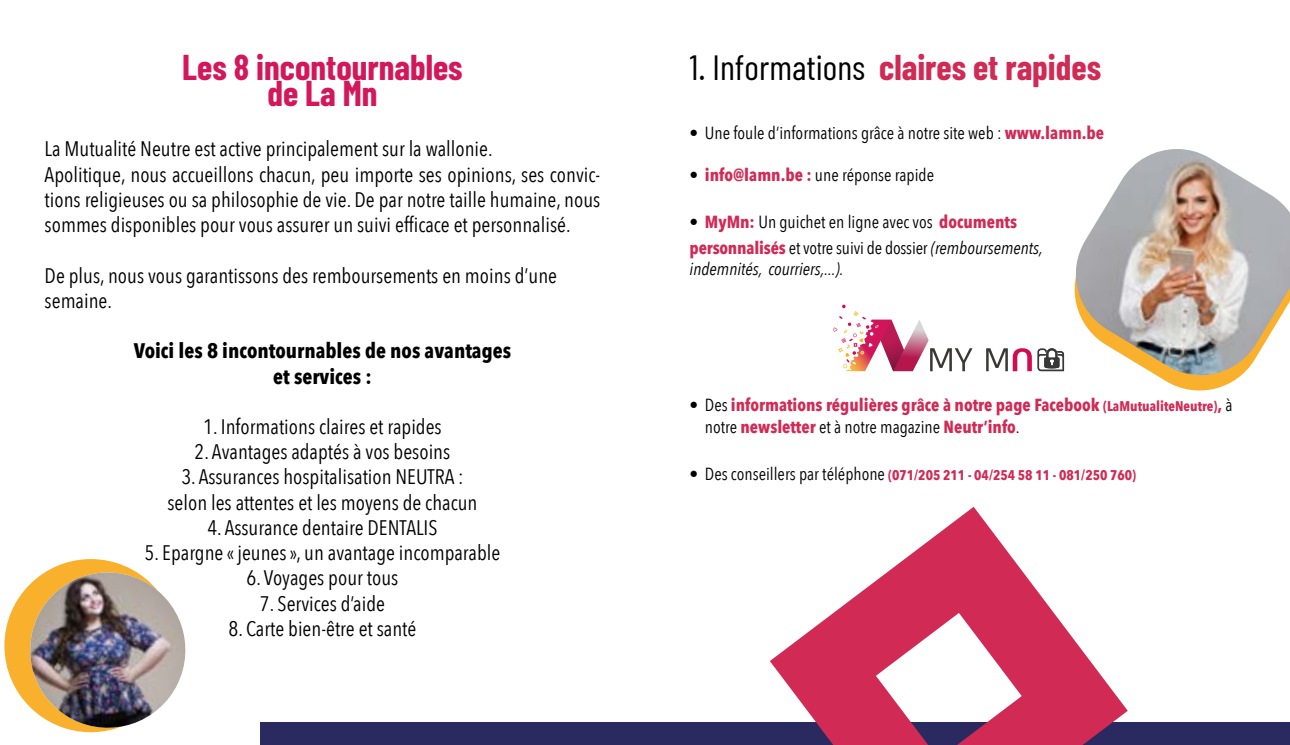
<style>
.page{position:relative;width:1290px;height:745px;background:#fff}
.page>*{position:absolute;margin:0;border:0;box-sizing:border-box;transform-origin:0 0}
.t1{font:700 35px "Barlow Condensed";color:#d02a55}
.t2{font:700 35px/26.2px "Barlow Condensed";color:#d4175b;text-align:center}
.t3{font:21px/25.2px "Avenir Next Condensed";color:#000}
.t4{font:700 21px/25.2px "Avenir Next Condensed";color:#000;text-align:center}
.t5{font:17.5px/25.9px "Avenir Next Condensed";color:#000}
.t6{font:700 17.5px/21px "Avenir Next Condensed";color:#d02a55}
.t7{font:italic 17.5px "Avenir Next Condensed";color:#000}
.t8{font:700 14px "Avenir Next Condensed";color:#d02a55}
.s1{font-weight:400;color:#000}
.s2{font-weight:700;color:#d02a55}
.s3{font-style:italic}
.s4{font-size:14px}
.s5{font-weight:400;font-size:17.5px;color:#000}
</style>
<div class="page">
<div style="left:260px;top:722px;width:1030px;height:22px;background:#2a2a61"></div>
<div style="left:4px;top:558px;width:173px;height:173px;background:#f9b02d;border-radius:50%"></div>
<img style="left:20px;top:572px;width:166px;height:161px">
<svg style="left:833px;top:304px;width:139px;height:67px"></svg>
<svg style="left:986px;top:348px;width:78px;height:23px"></svg>
<svg style="left:770px;top:507px;width:358px;height:237px"></svg>
<svg style="left:1169px;top:383px;width:61px;height:8px"></svg>
<img style="left:1074px;top:149px;width:216px;height:234px">
<h1 class="t2" style="left:182px;top:53px;width:282px">Les 8 incontournables de La Mn</h1>
<p class="t3" style="left:45px;top:136px;width:557px">La Mutualité Neutre est active principalement sur la wallonie.<br>Apolitique, nous accueillons chacun, peu importe ses opinions, ses convic&shy;tions religieuses ou sa philosophie de vie. De par notre taille humaine, nous sommes disponibles pour vous assurer un suivi efficace et personnalisé.</p>
<p class="t3" style="left:45px;top:262px;width:514px">De plus, nous vous garantissons des remboursements en moins d’une semaine.</p>
<p class="t4" style="left:134px;top:338px;width:379px">Voici les 8 incontournables de nos avantages et services :</p>
<p class="t3" style="left:203px;top:414px;width:240px">1. Informations claires et rapides</p>
<p class="t3" style="left:195px;top:439px;width:257px">2. Avantages adaptés à vos besoins</p>
<p class="t3" style="left:167px;top:464px;width:311px;text-align:center">3. Assurances hospitalisation NEUTRA : selon les attentes et les moyens de chacun</p>
<p class="t3" style="left:207px;top:514px;width:232px">4. Assurance dentaire DENTALIS</p>
<p class="t3" style="left:145px;top:540px;width:357px">5. Epargne « jeunes », un avantage incomparable</p>
<p class="t3" style="left:247px;top:565px;width:153px">6. Voyages pour tous</p>
<p class="t3" style="left:260px;top:590px;width:127px">7. Services d’aide</p>
<p class="t3" style="left:229px;top:615px;width:189px">8. Carte bien-être et santé</p>
<h1 class="t1" style="left:690px;top:45px;width:413px"><span class="s1">1. Informations</span> claires et rapides</h1>
<p class="t5" style="left:690px;top:120px;width:416px">• Une foule d’informations grâce à notre site web : <span class="s2">www.lamn.be</span></p>
<p class="t5" style="left:690px;top:162px;width:246px">• <span class="s2">info@lamn.be :</span> une réponse rapide</p>
<p class="t5" style="left:690px;top:209px;width:355px">• <span class="s2">MyMn:</span> Un guichet en ligne avec vos <span class="s2">documents personnalisés</span> et votre suivi de dossier <span class="s3">(remboursements,</span></p>
<p class="t7" style="left:690px;top:258px;width:155px">indemnités, courriers,...).</p>
<p class="t6" style="left:705px;top:394px;width:529px;text-indent:-15px"><span class="s1">• Des</span> informations régulières grâce à notre page Facebook <span class="s4">(LaMutualiteNeutre)</span>, <span class="s1">à notre</span> newsletter <span class="s1">et à notre magazine</span> Neutr’info<span class="s1">.</span></p>
<p class="t8" style="left:690px;top:465px;width:448px"><span class="s5">• Des conseillers par téléphone</span> (071/205 211 - 04/254 58 11 - 081/250 760)</p>
</div>
